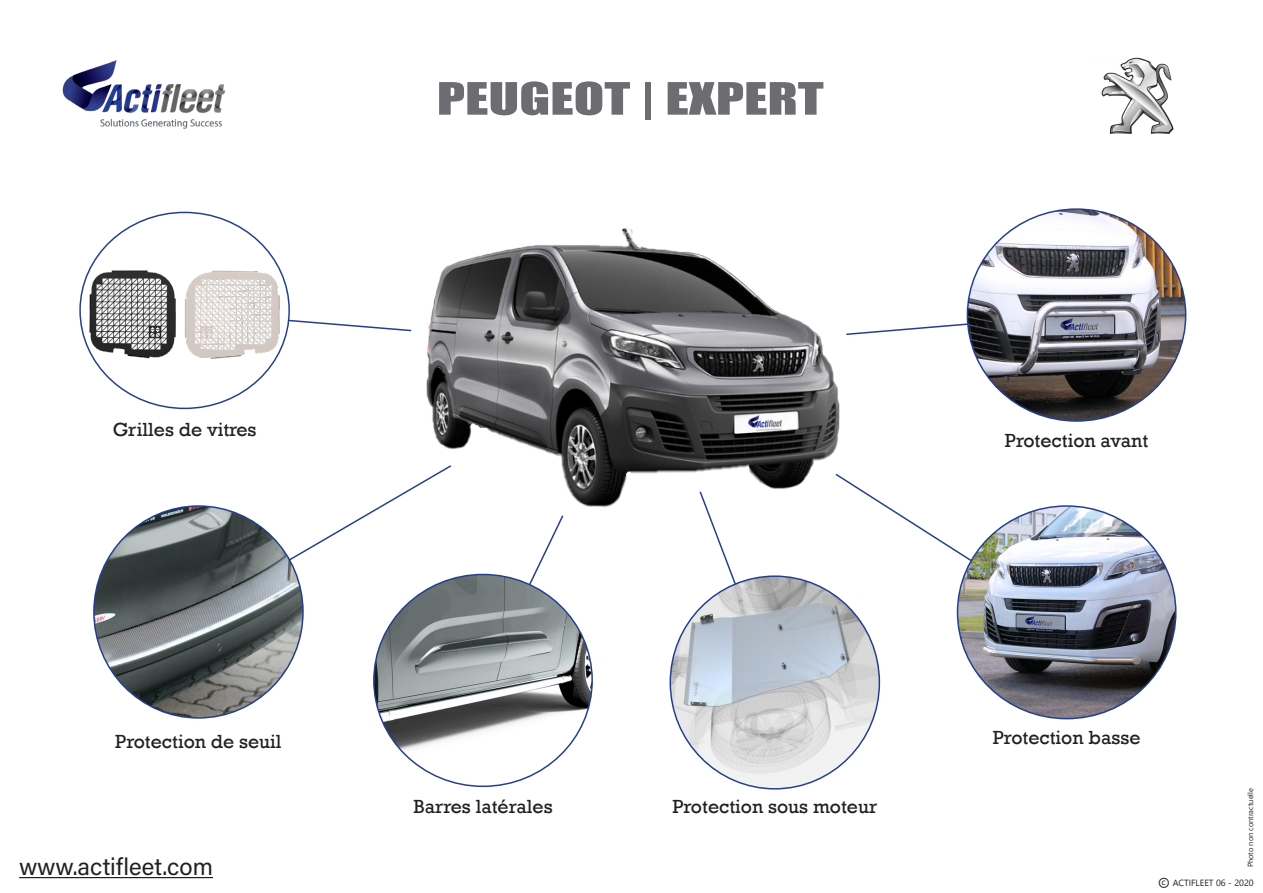
<style>
.page{position:relative;width:1263px;height:893px;background:#fff}
.page>*{position:absolute;margin:0;border:0;box-sizing:border-box;transform-origin:0 0}
.t1{font:41.25px "Impact";color:#6c6d70;scale:1.36 1}
.t2{font:24px "Acumin Variable Concept";letter-spacing:.005em;color:#231f20}
.t3{font:19.5px "Rockwell";color:#231f20}
.t4{font:7.5px "Segoe UI Emoji";color:#231f20}
</style>
<div class="page">
<svg style="left:209px;top:505px;width:166px;height:97px"></svg>
<svg style="left:934px;top:313px;width:33px;height:15px"></svg>
<svg style="left:892px;top:505px;width:164px;height:114px"></svg>
<svg style="left:482px;top:515px;width:82px;height:59px"></svg>
<img style="left:80px;top:232px;width:209px;height:164px">
<svg style="left:287px;top:319px;width:67px;height:13px"></svg>
<img style="left:374px;top:574px;width:218px;height:212px">
<svg style="left:706px;top:511px;width:27px;height:65px"></svg>
<img style="left:1101px;top:57px;width:73px;height:77px">
<img style="left:62px;top:60px;width:164px;height:69px">
<hr style="left:19px;top:877px;width:194px;height:1px;background:#231f20">
<img style="left:967px;top:211px;width:219px;height:210px">
<img style="left:957px;top:506px;width:219px;height:213px">
<img style="left:672px;top:576px;width:207px;height:213px">
<img style="left:94px;top:506px;width:209px;height:212px">
<img style="left:354px;top:228px;width:580px;height:283px">
<p class="t3" style="left:113px;top:418px;width:145px">Grilles de vitres</p>
<p class="t3" style="left:115px;top:731px;width:168px">Protection de seuil</p>
<p class="t2" style="left:19px;top:850px;width:195px">www.actifleet.com</p>
<p class="t1" style="left:437px;top:67px;width:286px">PEUGEOT | EXPERT</p>
<p class="t3" style="left:413px;top:795px;width:141px">Barres latérales</p>
<p class="t3" style="left:672px;top:795px;width:206px">Protection sous moteur</p>
<p class="t3" style="left:1005px;top:429px;width:145px">Protection avant</p>
<p class="t3" style="left:993px;top:726px;width:149px">Protection basse</p>
<p class="t4" style="left:1246px;top:806px;width:16px;rotate:-90deg">▼◆ ●●</p>
<p class="t4" style="left:1246px;top:859px;width:44px;rotate:-90deg">□▼□ ■□■ □■▼</p>
</div>
